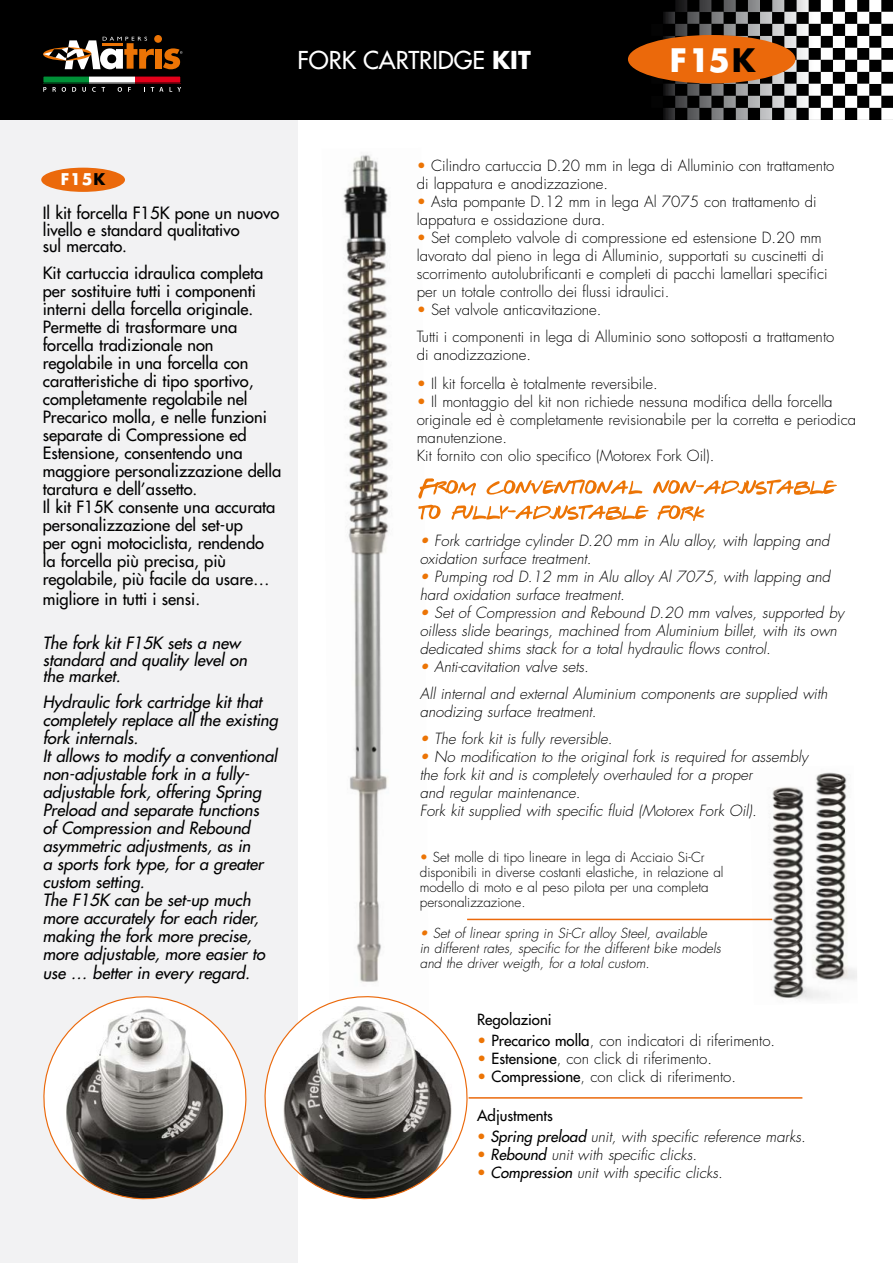
<style>
.page{position:relative;width:893px;height:1263px;background:#fff}
.page>*{position:absolute;margin:0;border:0;box-sizing:border-box;transform-origin:0 0}
.t1{font:700 31.5px "Futura";color:#fff}
.t2{font:24px "Futura";color:#fff}
.testo{font:16.5px/18px "Futura";color:#000}
.testo-2{font:italic 16.5px/18px "Futura";color:#000}
.t3{font:700 15.75px "Futura";color:#fff}
.testo-3{font:300 15px/18px "Futura";color:#000}
.testo-4{font:italic 300 15px/18px "Futura";color:#000}
.testo-5{font:15px "Futura";color:#000}
.testo-6{font:300 13.5px/15px "Futura";color:#000}
.testo-7{font:italic 300 13.5px/15px "Futura";color:#000}
.s1{font-weight:700}
.s2{color:#000}
.s3{color:#ec7405}
.s4{font-weight:400}
.s5{font-weight:400;font-style:normal;color:#ec7405}
</style>
<div class="page">
<div style="left:0;top:119px;width:298px;height:1144px;background:#f2f2f3"></div>
<img style="left:343px;top:155px;width:46px;height:827px">
<svg style="left:264px;top:996px;width:205px;height:204px"></svg>
<svg style="left:418px;top:505px;width:287px;height:16px"></svg>
<svg style="left:418px;top:478px;width:419px;height:21px"></svg>
<div style="left:41px;top:168px;width:84px;height:24px;background:#eb690b;border-radius:50%"></div>
<img style="left:750px;top:772px;width:107px;height:228px">
<svg style="left:43px;top:996px;width:204px;height:204px"></svg>
<hr style="left:467px;top:919px;width:305px;height:1px;background:#eb690b">
<hr style="left:469px;top:1097px;width:333px;height:2px;background:#eb690b">
<div style="left:0;top:0;width:893px;height:119px;background:#000"></div>
<svg style="left:651px;top:0;width:242px;height:120px"></svg>
<div style="left:628px;top:35px;width:167px;height:48px;background:#eb690b;border-radius:50%"></div>
<div style="left:154px;top:35px;width:8px;height:8px;background:#ec7405;border-radius:50%"></div>
<div style="left:155px;top:49px;width:7px;height:20px;background:#ec7405"></div>
<svg style="left:163px;top:48px;width:19px;height:21px"></svg>
<svg style="left:43px;top:37px;width:111px;height:32px"></svg>
<svg style="left:43px;top:87px;width:3px;height:5px"></svg>
<svg style="left:53px;top:87px;width:3px;height:5px"></svg>
<svg style="left:62px;top:87px;width:4px;height:5px"></svg>
<svg style="left:72px;top:87px;width:4px;height:5px"></svg>
<svg style="left:82px;top:87px;width:4px;height:5px"></svg>
<svg style="left:92px;top:87px;width:4px;height:5px"></svg>
<svg style="left:118px;top:87px;width:4px;height:5px"></svg>
<svg style="left:151px;top:87px;width:12px;height:5px"></svg>
<svg style="left:169px;top:87px;width:12px;height:5px"></svg>
<div style="left:135px;top:76px;width:46px;height:7px;background:#e2001a"></div>
<div style="left:43px;top:76px;width:46px;height:7px;background:#009037"></div>
<div style="left:89px;top:76px;width:46px;height:7px;background:#fff"></div>
<p class="t2" style="left:297px;top:45px;width:235px">FORK CARTRIDGE <span class="s1">KIT</span></p>
<p class="t1" style="left:670px;top:38px;width:87px">F15<span class="s2">K</span></p>
<p class="t3" style="left:61px;top:168px;width:46px">F15<span class="s2">K</span></p>
<p class="testo" style="left:43px;top:205px;width:238px;line-height:16.5px">Il kit forcella F15K pone un nuovo livello e standard qualitativo</p>
<p class="testo" style="left:43px;top:237px;width:86px">sul mercato.</p>
<p class="testo" style="left:43px;top:264px;width:222px">Kit cartuccia idraulica completa per sostituire tutti i componenti interni della forcella originale.</p>
<p class="testo" style="left:43px;top:318px;width:240px">Permette di trasformare una forcella tradizionale non regolabile in una forcella con caratteristiche di tipo sportivo, completamente regolabile nel<br>Precarico molla, e nelle funzioni separate di Compressione ed<br>Estensione, consentendo una maggiore personalizzazione della taratura e dell’assetto.</p>
<p class="testo" style="left:43px;top:498px;width:234px">Il kit F15K consente una accurata personalizzazione del set-up<br>per ogni motociclista, rendendo la forcella più precisa, più regolabile, più facile da usare…</p>
<p class="testo" style="left:43px;top:590px;width:159px">migliore in tutti i sensi.</p>
<p class="testo-2" style="left:43px;top:635px;width:206px;line-height:16.5px">The fork kit F15K sets a new standard and quality level on</p>
<p class="testo-2" style="left:43px;top:667px;width:79px">the market.</p>
<p class="testo-2" style="left:43px;top:693px;width:237px">Hydraulic fork cartridge kit that completely replace all the existing fork internals.</p>
<p class="testo-2" style="left:43px;top:747px;width:236px">It allows to modify a conventional non-adjustable fork in a fully&shy;adjustable fork, offering Spring<br>Preload and separate functions<br>of Compression and Rebound asymmetric adjustments, as in<br>a sports fork type, for a greater custom setting.</p>
<p class="testo-2" style="left:43px;top:891px;width:224px">The F15K can be set-up much more accurately for each rider, making the fork more precise, more adjustable, more easier to</p>
<p class="testo-2" style="left:43px;top:964px;width:209px">use … better in every regard.</p>
<p class="testo-3" style="left:417px;top:157px;width:419px"><span class="s3">•</span> Cilindro cartuccia D.20 mm in lega di Alluminio con trattamento</p>
<p class="testo-3" style="left:417px;top:175px;width:193px">di lappatura e anodizzazione.</p>
<p class="testo-3" style="left:417px;top:193px;width:401px"><span class="s3">•</span> Asta pompante D.12 mm in lega Al 7075 con trattamento di lappatura e ossidazione dura.</p>
<p class="testo-3" style="left:417px;top:229px;width:412px"><span class="s3">•</span> Set completo valvole di compressione ed estensione D.20 mm lavorato dal pieno in lega di Alluminio, supportati su cuscinetti di scorrimento autolubrificanti e completi di pacchi lamellari specifici</p>
<p class="testo-3" style="left:417px;top:283px;width:254px">per un totale controllo dei flussi idraulici.</p>
<p class="testo-3" style="left:417px;top:301px;width:186px"><span class="s3">•</span> Set valvole anticavitazione.</p>
<p class="testo-3" style="left:417px;top:328px;width:419px">Tutti i componenti in lega di Alluminio sono sottoposti a trattamento</p>
<p class="testo-3" style="left:417px;top:346px;width:116px">di anodizzazione.</p>
<p class="testo-3" style="left:417px;top:374px;width:242px"><span class="s3">•</span> Il kit forcella è totalmente reversibile.</p>
<p class="testo-3" style="left:417px;top:392px;width:441px"><span class="s3">•</span> Il montaggio del kit non richiede nessuna modifica della forcella originale ed è completamente revisionabile per la corretta e periodica manutenzione.</p>
<p class="testo-3" style="left:417px;top:446px;width:299px">Kit fornito con olio specifico (Motorex Fork Oil).</p>
<p class="testo-4" style="left:420px;top:532px;width:411px"><span class="s3">•</span> Fork cartridge cylinder D.20 mm in Alu alloy, with lapping and oxidation surface treatment.</p>
<p class="testo-4" style="left:420px;top:568px;width:412px"><span class="s3">•</span> Pumping rod D.12 mm in Alu alloy Al 7075, with lapping and hard oxidation surface treatment.</p>
<p class="testo-4" style="left:420px;top:604px;width:426px"><span class="s3">•</span> Set of Compression and Rebound D.20 mm valves, supported by oilless slide bearings, machined from Aluminium billet, with its own dedicated shims stack for a total hydraulic flows control.</p>
<p class="testo-4" style="left:420px;top:658px;width:171px"><span class="s3">•</span> Anti-cavitation valve sets.</p>
<p class="testo-4" style="left:420px;top:685px;width:409px">All internal and external Aluminium components are supplied with anodizing surface treatment.</p>
<p class="testo-4" style="left:420px;top:730px;width:194px"><span class="s3">•</span> The fork kit is fully reversible.</p>
<p class="testo-4" style="left:420px;top:748px;width:390px"><span class="s3">•</span> No modification to the original fork is required for assembly</p>
<p class="testo-4" style="left:420px;top:766px;width:334px">the fork kit and is completely overhauled for a proper</p>
<p class="testo-4" style="left:420px;top:784px;width:162px">and regular maintenance.</p>
<p class="testo-4" style="left:420px;top:802px;width:338px">Fork kit supplied with specific fluid (Motorex Fork Oil).</p>
<p class="testo-6" style="left:420px;top:849px;width:305px"><span class="s3">•</span> Set molle di tipo lineare in lega di Acciaio Si-Cr disponibili in diverse costanti elastiche, in relazione al modello di moto e al peso pilota per una completa personalizzazione.</p>
<p class="testo-7" style="left:420px;top:926px;width:303px"><span class="s3">•</span> Set of linear spring in Si-Cr alloy Steel, available<br>in different rates, specific for the different bike models and the driver weigth, for a total custom.</p>
<p class="testo-5" style="left:477px;top:1010px;width:76px">Regolazioni</p>
<p class="testo-3" style="left:477px;top:1032px;width:300px"><span class="s3">•</span> <span class="s4">Precarico molla</span>, con indicatori di riferimento.</p>
<p class="testo-3" style="left:477px;top:1050px;width:237px"><span class="s3">•</span> <span class="s4">Estensione</span>, con click di riferimento.</p>
<p class="testo-3" style="left:477px;top:1068px;width:260px"><span class="s3">•</span> <span class="s4">Compressione</span>, con click di riferimento.</p>
<p class="testo-5" style="left:477px;top:1106px;width:77px">Adjustments</p>
<p class="testo-4" style="left:477px;top:1128px;width:330px"><span class="s5">•</span> <span class="s4">Spring preload</span> unit, with specific reference marks.</p>
<p class="testo-4" style="left:477px;top:1146px;width:222px"><span class="s5">•</span> <span class="s4">Rebound</span> unit with specific clicks.</p>
<p class="testo-4" style="left:477px;top:1164px;width:247px"><span class="s5">•</span> <span class="s4">Compression</span> unit with specific clicks.</p>
</div>
